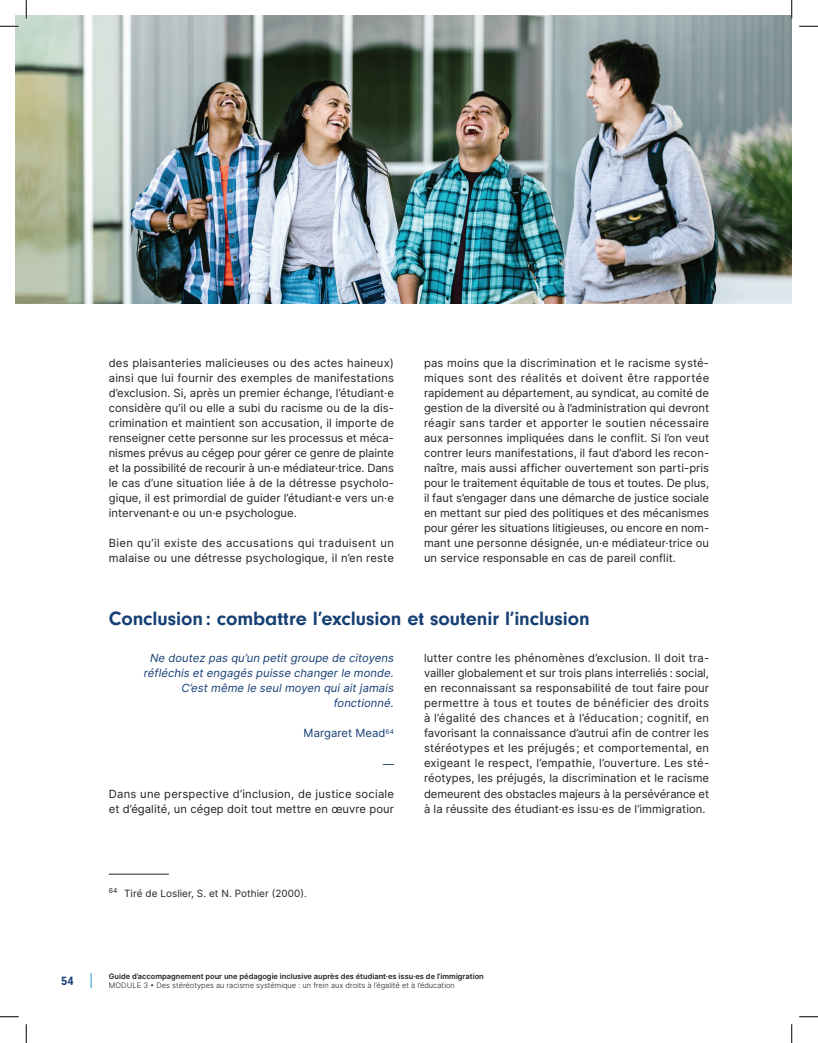
<style>
.page{position:relative;width:818px;height:1043px;background:#fff}
.page>*{position:absolute;margin:0;border:0;box-sizing:border-box;transform-origin:0 0}
.t1{font:700 20px "Neuzeit Gro";letter-spacing:-.005em;color:#163f73}
.t2{font:700 12.5px "Neuzeit Gro";color:#163f73}
.t3{font:11.25px/15px "Inter";letter-spacing:.005em;color:#231f20;text-align:justify}
.t4{font:italic 11.25px/15px "Inter";letter-spacing:.005em;color:#163f73;text-align:right}
.t5{font:11.25px "Inter";letter-spacing:.005em;color:#163f73}
.t6{font:10px "Inter";letter-spacing:.005em;color:#231f20}
.t7{font:600 7.5px "Inter";color:#231f20}
.t8{font:300 7.5px "Inter";color:#231f20}
</style>
<div class="page">
<img style="left:15px;top:15px;width:776px;height:289px">
<svg style="left:91px;top:973px;width:1px;height:15px"></svg>
<hr style="left:109px;top:874px;width:60px;height:1px;background:#231f20">
<svg style="left:0;top:25px;width:19px;height:2px"></svg>
<svg style="left:799px;top:25px;width:19px;height:2px"></svg>
<svg style="left:0;top:1016px;width:19px;height:1px"></svg>
<svg style="left:799px;top:1016px;width:19px;height:1px"></svg>
<svg style="left:25px;top:0;width:2px;height:19px"></svg>
<svg style="left:25px;top:1024px;width:2px;height:18px"></svg>
<svg style="left:790px;top:0;width:2px;height:19px"></svg>
<svg style="left:791px;top:1024px;width:1px;height:18px"></svg>
<p class="t2" style="left:61px;top:973px;width:14px">54</p>
<p class="t3" style="left:109px;top:355px;width:287px">des plaisanteries malicieuses ou des actes haineux) ainsi que lui fournir des exemples de manifestations d’exclusion. Si, après un premier échange, l’étudiant·e considère qu’il ou elle a subi du racisme ou de la dis&shy;crimination et maintient son accusation, il importe de renseigner cette personne sur les processus et méca&shy;nismes prévus au cégep pour gérer ce genre de plainte et la possibilité de recourir à un·e médiateur·trice. Dans le cas d’une situation liée à de la détresse psycholo&shy;gique, il est primordial de guider l’étudiant·e vers un·e intervenant·e ou un·e psychologue.</p>
<p class="t3" style="left:109px;top:535px;width:286px">Bien qu’il existe des accusations qui traduisent un malaise ou une détresse psychologique, il n’en reste</p>
<p class="t3" style="left:424px;top:355px;width:287px">pas moins que la discrimination et le racisme systé&shy;miques sont des réalités et doivent être rapportée rapidement au département, au syndicat, au comité de gestion de la diversité ou à l’administration qui devront réagir sans tarder et apporter le soutien nécessaire aux personnes impliquées dans le conflit. Si l’on veut contrer leurs manifestations, il faut d’abord les recon&shy;naître, mais aussi afficher ouvertement son parti-pris pour le traitement équitable de tous et toutes. De plus, il faut s’engager dans une démarche de justice sociale en mettant sur pied des politiques et des mécanismes pour gérer les situations litigieuses, ou encore en nom&shy;mant une personne désignée, un·e médiateur·trice ou un service responsable en cas de pareil conflit.</p>
<h1 class="t1" style="left:109px;top:607px;width:482px">Conclusion: combattre l’exclusion et soutenir l’inclusion</h1>
<p class="t4" style="left:144px;top:650px;width:251px">Ne doutez pas qu’un petit groupe de citoyens réfléchis et engagés puisse changer le monde.<br>C’est même le seul moyen qui ait jamais fonctionné.</p>
<p class="t5" style="left:303px;top:725px;width:92px">Margaret Mead<sup>64</sup></p>
<p class="t4" style="left:382px;top:755px;width:13px">—</p>
<p class="t3" style="left:109px;top:785px;width:287px">Dans une perspective d’inclusion, de justice sociale et d’égalité, un cégep doit tout mettre en œuvre pour</p>
<p class="t3" style="left:424px;top:650px;width:287px">lutter contre les phénomènes d’exclusion. Il doit tra&shy;vailler globalement et sur trois plans interreliés : social, en reconnaissant sa responsabilité de tout faire pour permettre à tous et toutes de bénéficier des droits à l’égalité des chances et à l’éducation ; cognitif, en favorisant la connaissance d’autrui afin de contrer les stéréotypes et les préjugés ; et comportemental, en exigeant le respect, l’empathie, l’ouverture. Les sté&shy;réotypes, les préjugés, la discrimination et le racisme demeurent des obstacles majeurs à la persévérance et à la réussite des étudiant·es issu·es de l’immigration.</p>
<p class="t6" style="left:109px;top:885px;width:200px"><sup>64</sup> Tiré de Loslier, S. et N. Pothier (2000).</p>
<p class="t7" style="left:109px;top:970px;width:376px">Guide d’accompagnement pour une pédagogie inclusive auprès des étudiant·es issu·es de l’immigration</p>
<p class="t8" style="left:109px;top:980px;width:347px">MODULE 3 • Des stéréotypes au racisme systémique : un frein aux droits à l’égalité et à l’éducation</p>
</div>
